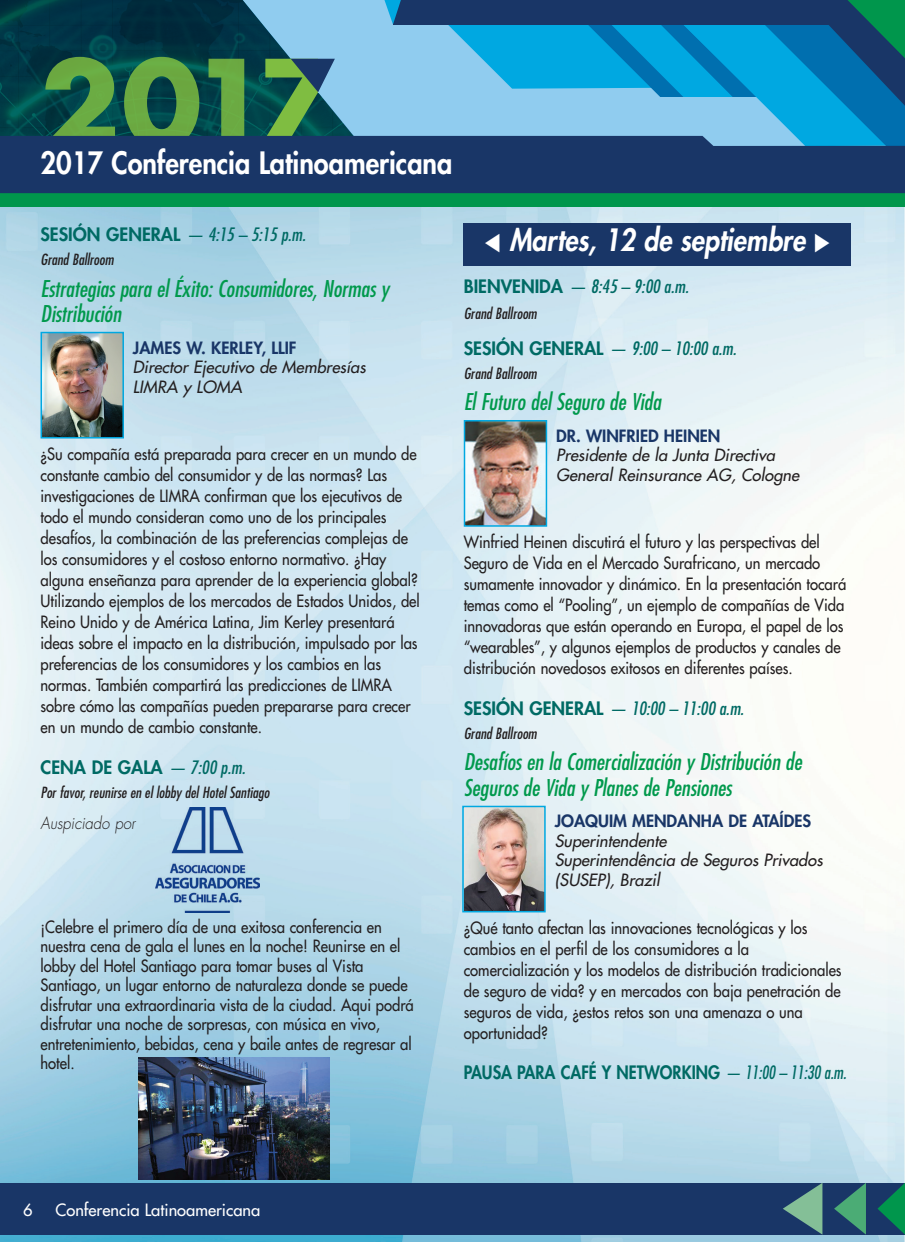
<style>
.page{position:relative;width:905px;height:1242px;background:#fff}
.page>*{position:absolute;margin:0;border:0;box-sizing:border-box;transform-origin:0 0}
.t1{font:700 112.95px "Futura";color:#7fbd41;scale:1.04 1}
.t2{font:800 30px "Futura Std";color:#fff;scale:.9 1}
.t3{font:italic 800 30px "Futura Std";color:#fff;scale:.88 1}
.t4{font:italic condensed 22.5px/25.5px "Futura Std";color:#00994c}
.t5{font:italic condensed 18px "Futura Std";color:#006a64}
.t6{font:800 18px "Futura Std";color:#006a64;scale:.9 1}
.t7{font:800 18px "Futura Std";color:#006a64}
.t8{font:500 16.5px/21px "Futura Std";color:#231f20;scale:.9 1}
.t9{font:italic 500 16.5px/19.5px "Futura Std";color:#231f20}
.t10{font:800 16.5px "Futura Std";color:#193667}
.t11{font:500 16.5px "Futura Std";color:#fff}
.t12{font:italic 300 16.5px "Futura Std";color:#231f20;scale:.9 1}
.t13{font:italic condensed 15px "Futura Std";color:#231f20}
.s1{font-weight:800;font-style:normal;font-stretch:normal}
.s2{font-weight:400;font-style:italic;font-stretch:condensed}
</style>
<div class="page">
<img style="left:0;top:207px;width:904px;height:1035px">
<div style="left:0;top:1183px;width:904px;height:52px;background:#193667"></div>
<svg style="left:877px;top:1184px;width:27px;height:50px"></svg>
<svg style="left:834px;top:1183px;width:32px;height:52px"></svg>
<svg style="left:783px;top:1183px;width:39px;height:52px"></svg>
<img style="left:0;top:0;width:363px;height:136px">
<div style="left:0;top:193px;width:904px;height:14px;background:#00964c"></div>
<svg style="left:365px;top:0;width:540px;height:207px;background:#3598bb"></svg>
<div style="left:0;top:136px;width:904px;height:57px;background:#193667"></div>
<div style="left:318px;top:58px;width:21px;height:34px;background:#90ccef"></div>
<svg style="left:291px;top:59px;width:44px;height:33px"></svg>
<img style="left:43px;top:335px;width:78px;height:101px">
<div style="left:40px;top:332px;width:84px;height:107px;border:2px solid #00a8e1"></div>
<img style="left:139px;top:1058px;width:190px;height:122px">
<div style="left:464px;top:223px;width:386px;height:43px;background:#193667"></div>
<img style="left:467px;top:423px;width:77px;height:101px">
<div style="left:464px;top:420px;width:83px;height:107px;border:2px solid #00a8e1"></div>
<img style="left:465px;top:809px;width:77px;height:100px">
<div style="left:462px;top:806px;width:83px;height:106px;border:2px solid #00a8e1"></div>
<img style="left:155px;top:808px;width:105px;height:104px">
<h1 class="t1" style="left:40px;top:24px;width:288px">2017</h1>
<h2 class="t2" style="left:40px;top:144px;width:459px">2017 Conferencia Latinoamericana</h2>
<p class="t5" style="left:40px;top:224px;width:267px"><span class="s1">SESIÓN GENERAL</span> — 4:15 – 5:15 p.m.</p>
<p class="t13" style="left:40px;top:251px;width:75px">Grand Ballroom</p>
<h3 class="t4" style="left:40px;top:276px;width:350px">Estrategias para el Éxito: Consumidores, Normas y<br>Distribución</h3>
<p class="t10" style="left:133px;top:337px;width:165px">JAMES W. KERLEY, LLIF</p>
<p class="t9" style="left:133px;top:358px;width:234px">Director Ejecutivo de Membresías<br>LIMRA y LOMA</p>
<p class="t8" style="left:40px;top:444px;width:423px">¿Su compañía está preparada para crecer en un mundo de constante cambio del consumidor y de las normas? Las investigaciones de LIMRA confirman que los ejecutivos de todo el mundo consideran como uno de los principales desafíos, la combinación de las preferencias complejas de los consumidores y el costoso entorno normativo. ¿Hay alguna enseñanza para aprender de la experiencia global?<br>Utilizando ejemplos de los mercados de Estados Unidos, del Reino Unido y de América Latina, Jim Kerley presentará ideas sobre el impacto en la distribución, impulsado por las preferencias de los consumidores y los cambios en las normas. También compartirá las predicciones de LIMRA sobre cómo las compañías pueden prepararse para crecer en un mundo de cambio constante.</p>
<p class="t7" style="left:40px;top:756px;width:206px">CENA DE GALA <span class="s2">— 7:00 p.m.</span></p>
<p class="t13" style="left:40px;top:783px;width:230px">Por favor, reunirse en el lobby del Hotel Santiago</p>
<p class="t12" style="left:40px;top:813px;width:107px">Auspiciado por</p>
<p class="t8" style="left:40px;top:917px;width:416px;line-height:19.5px">¡Celebre el primero día de una exitosa conferencia en nuestra cena de gala el lunes en la noche! Reunirse en el lobby del Hotel Santiago para tomar buses al Vista Santiago, un lugar entorno de naturaleza donde se puede disfrutar una extraordinaria vista de la ciudad. Aqui podrá disfrutar una noche de sorpresas, con música en vivo, entretenimiento, bebidas, cena y baile antes de regresar al hotel.</p>
<h2 class="t3" style="left:483px;top:221px;width:396px">▼ Martes, 12 de septiembre ◆</h2>
<p class="t5" style="left:464px;top:276px;width:226px"><span class="s1">BIENVENIDA</span> — 8:45 – 9:00 a.m.</p>
<p class="t13" style="left:464px;top:304px;width:75px">Grand Ballroom</p>
<p class="t5" style="left:464px;top:337px;width:274px"><span class="s1">SESIÓN GENERAL</span> — 9:00 – 10:00 a.m.</p>
<p class="t13" style="left:464px;top:364px;width:75px">Grand Ballroom</p>
<h3 class="t4" style="left:464px;top:390px;width:199px">El Futuro del Seguro de Vida</h3>
<p class="t10" style="left:556px;top:425px;width:166px">DR. WINFRIED HEINEN</p>
<p class="t9" style="left:556px;top:446px;width:244px">Presidente de la Junta Directiva<br>General Reinsurance AG, Cologne</p>
<p class="t8" style="left:464px;top:532px;width:426px">Winfried Heinen discutirá el futuro y las perspectivas del Seguro de Vida en el Mercado Surafricano, un mercado sumamente innovador y dinámico. En la presentación tocará temas como el “Pooling”, un ejemplo de compañías de Vida innovadoras que están operando en Europa, el papel de los “wearables”, y algunos ejemplos de productos y canales de distribución novedosos exitosos en diferentes países.</p>
<p class="t5" style="left:464px;top:697px;width:282px"><span class="s1">SESIÓN GENERAL</span> — 10:00 – 11:00 a.m.</p>
<p class="t13" style="left:464px;top:724px;width:75px">Grand Ballroom</p>
<h3 class="t4" style="left:464px;top:750px;width:339px">Desafíos en la Comercialización y Distribución de<br>Seguros de Vida y Planes de Pensiones</h3>
<p class="t10" style="left:554px;top:811px;width:258px">JOAQUIM MENDANHA DE ATAÍDES</p>
<p class="t9" style="left:554px;top:831px;width:269px">Superintendente<br>Superintendência de Seguros Privados (SUSEP), Brazil</p>
<p class="t8" style="left:464px;top:917px;width:421px">¿Qué tanto afectan las innovaciones tecnológicas y los cambios en el perfil de los consumidores a la comercialización y los modelos de distribución tradicionales de seguro de vida? y en mercados con baja penetración de seguros de vida, ¿estos retos son una amenaza o una oportunidad?</p>
<p class="t6" style="left:464px;top:1061px;width:427px">PAUSA PARA CAFÉ Y NETWORKING <span class="s2">— 11:00 – 11:30 a.m.</span></p>
<p class="t11" style="left:23px;top:1200px;width:11px">6</p>
<p class="t11" style="left:56px;top:1199px;width:206px">Conferencia Latinoamericana</p>
</div>
